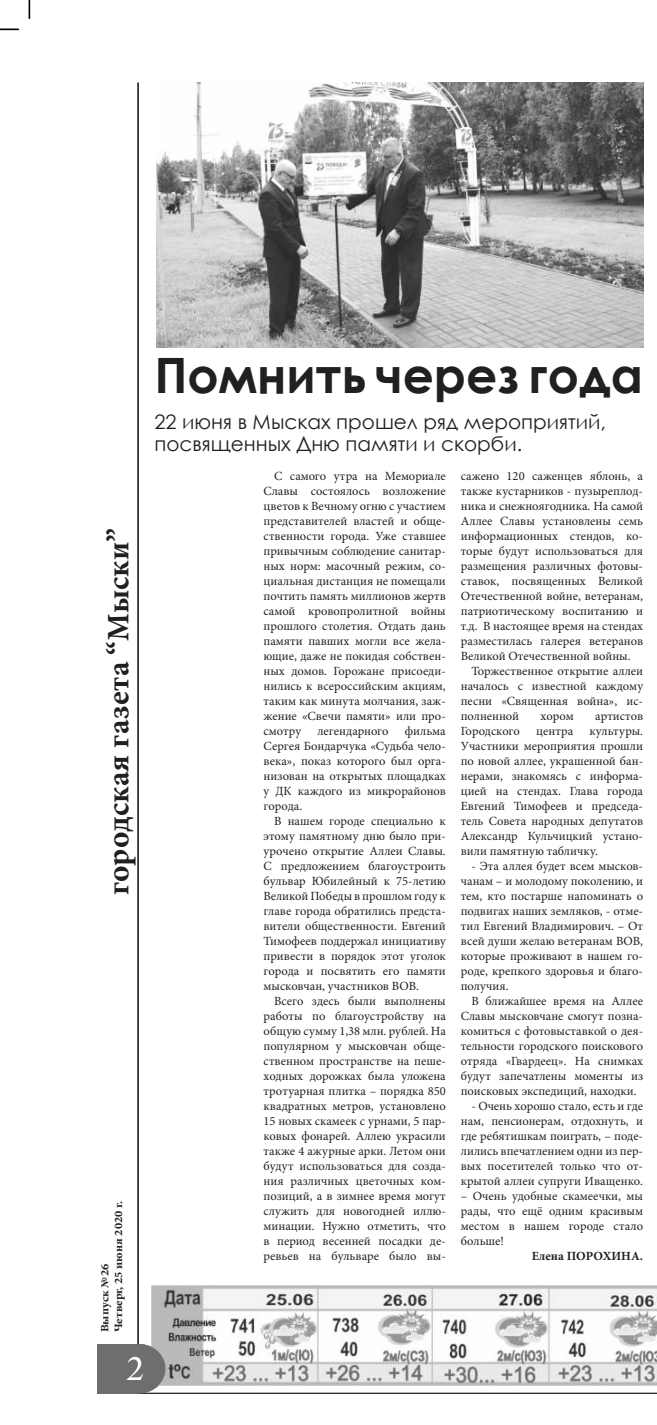
<style>
.page{position:relative;width:657px;height:1425px;background:#fff}
.page>*{position:absolute;margin:0;border:0;box-sizing:border-box;transform-origin:0 0}
.t1{font:700 48.75px "Century Gothic";color:#221f1f}
.t2{font:700 33.75px "Minion Pro";color:#fff}
.t3{font:700 31.25px "Minion Pro";color:#221f1f}
.t4{font:20px/22.5px "Century Gothic";color:#221f1f}
.t5{font:12.5px/15px "Minion Pro";color:#221f1f;text-align:justify}
.t6{font:700 12.5px "Minion Pro";color:#221f1f}
.t7{font:700 11.25px/13.5px "Minion Pro";color:#221f1f;scale:1.1 1}
</style>
<div class="page">
<hr style="left:99px;top:1393px;width:557px;height:1px;background:#221f1f">
<hr style="left:137px;top:83px;width:2px;height:1262px;background:#221f1f">
<div style="left:97px;top:1344px;width:39px;height:50px;background:#6c6e70"></div>
<img style="left:152px;top:1285px;width:504px;height:101px">
<svg style="left:136px;top:1344px;width:29px;height:49px"></svg>
<img style="left:156px;top:82px;width:486px;height:266px">
<svg style="left:0;top:29px;width:19px;height:1px"></svg>
<svg style="left:29px;top:0;width:1px;height:19px"></svg>
<h3 class="t3" style="left:106px;top:895px;width:369px;rotate:-90deg">городская газета “Мыски”</h3>
<p class="t7" style="left:99px;top:1332px;width:121px;rotate:-90deg">Выпуск №26<br>Четверг, 25 июня 2020 г.</p>
<h2 class="t2" style="left:126px;top:1353px;width:18px">2</h2>
<h1 class="t1" style="left:154px;top:338px;width:490px">Помнить через года</h1>
<h3 class="t4" style="left:154px;top:410px;width:453px">22 июня в Мысках прошел ряд мероприятий, посвященных Дню памяти и скорби.</h3>
<p class="t5" style="left:263px;top:469px;width:184px;text-indent:11px">С самого утра на Мемориале Славы состоялось возложение цветов к Вечному огню с участием представителей властей и обще&shy;ственности города. Уже ставшее привычным соблюдение санитар&shy;ных норм: масочный режим, со&shy;циальная дистанция не помещали почтить память миллионов жертв самой кровопролитной войны прошлого столетия. Отдать дань памяти павших могли все жела&shy;ющие, даже не покидая собствен&shy;ных домов. Горожане присоеди&shy;нились к всероссийским акциям, таким как минута молчания, заж&shy;жение «Свечи памяти» или про&shy;смотру</p>
<p class="t5" style="left:263px;top:724px;width:184px;text-indent:141px">фильма Сергея Бондарчука «Судьба чело&shy;века», показ которого был орга&shy;низован на открытых площадках у ДК каждого из микрорайонов города.</p>
<p class="t5" style="left:263px;top:814px;width:184px;text-indent:11px">В нашем городе специально к этому памятному дню было при&shy;урочено открытие Аллеи Славы.<br>С предложением благоустроить бульвар Юбилейный к 75-летию Великой Победы в прошлом году к главе города обратились предста&shy;вители общественности. Евгений Тимофеев поддержал инициативу привести в порядок этот уголок города и посвятить его памяти мысковчан, участников ВОВ.</p>
<p class="t5" style="left:263px;top:994px;width:184px;text-indent:11px">Всего здесь были выполнены работы по благоустройству на общую сумму 1,38 млн. рублей. На популярном у мысковчан обще&shy;ственном пространстве на пеше&shy;ходных дорожках была уложена тротуарная плитка – порядка 850 квадратных метров, установлено 15 новых скамеек с урнами, 5 пар&shy;ковых фонарей. Аллею украсили также 4 ажурные арки. Летом они будут использоваться для созда&shy;ния различных цветочных ком&shy;позиций, а в зимнее время могут служить для новогодней иллю&shy;минации. Нужно отметить, что в период весенней посадки де&shy;ревьев на бульваре было вы-</p>
<p class="t5" style="left:317px;top:724px;width:73px">легендарного</p>
<p class="t5" style="left:460px;top:469px;width:184px">сажено 120 саженцев яблонь, а</p>
<p class="t5" style="left:460px;top:484px;width:184px">также кустарников - пузыреплод-</p>
<p class="t5" style="left:460px;top:499px;width:184px">ника и снежноягодника. На самой</p>
<p class="t5" style="left:460px;top:514px;width:184px">Аллее Славы установлены семь</p>
<p class="t5" style="left:460px;top:529px;width:184px">информационных стендов, ко-</p>
<p class="t5" style="left:460px;top:544px;width:184px">торые будут использоваться для</p>
<p class="t5" style="left:460px;top:559px;width:184px">размещения различных фотовы-</p>
<p class="t5" style="left:460px;top:574px;width:184px">ставок, посвященных Великой</p>
<p class="t5" style="left:460px;top:589px;width:184px">Отечественной войне, ветеранам,</p>
<p class="t5" style="left:460px;top:604px;width:184px">патриотическому воспитанию и</p>
<p class="t5" style="left:460px;top:619px;width:184px">т.д. В настоящее время на стендах</p>
<p class="t5" style="left:460px;top:634px;width:184px">разместилась галерея ветеранов</p>
<p class="t5" style="left:460px;top:649px;width:171px">Великой Отечественной войны.</p>
<p class="t5" style="left:471px;top:664px;width:173px">Торжественное открытие аллеи</p>
<p class="t5" style="left:460px;top:679px;width:184px">началось с известной каждому</p>
<p class="t5" style="left:460px;top:694px;width:184px">песни «Священная война», ис-</p>
<p class="t5" style="left:460px;top:709px;width:60px">полненной</p>
<p class="t5" style="left:540px;top:709px;width:35px">хором</p>
<p class="t5" style="left:595px;top:709px;width:49px">артистов</p>
<p class="t5" style="left:460px;top:724px;width:61px">Городского</p>
<p class="t5" style="left:536px;top:724px;width:38px">центра</p>
<p class="t5" style="left:460px;top:724px;width:184px;text-indent:128px">культуры.<br>Участники мероприятия прошли по новой аллее, украшенной бан&shy;нерами, знакомясь с информа&shy;цией на стендах. Глава города Евгений Тимофеев и председа&shy;тель Совета народных депутатов Александр Кульчицкий устано&shy;вили памятную табличку.</p>
<p class="t5" style="left:460px;top:859px;width:184px;text-indent:11px">- Эта аллея будет всем мысков&shy;чанам – и молодому поколению, и тем, кто постарше напоминать о подвигах наших земляков, - отме&shy;тил Евгений Владимирович. – От всей души желаю ветеранам ВОВ, которые проживают в нашем го&shy;роде, крепкого здоровья и благо&shy;получия.</p>
<p class="t5" style="left:460px;top:994px;width:184px;text-indent:11px">В ближайшее время на Аллее Славы мысковчане смогут позна&shy;комиться с фотовыставкой о дея&shy;тельности городского поискового отряда «Гвардеец». На снимках будут запечатлены моменты из поисковых экспедиций, находки.</p>
<p class="t5" style="left:460px;top:1099px;width:184px;text-indent:11px">- Очень хорошо стало, есть и где нам, пенсионерам, отдохнуть, и где ребятишкам поиграть, – поде&shy;лились впечатлением одни из пер&shy;вых посетителей только что от&shy;крытой аллеи супруги Иващенко.</p>
<p class="t5" style="left:460px;top:1189px;width:184px">– Очень удобные скамеечки, мы рады, что ещё одним красивым местом в нашем городе стало больше!</p>
<p class="t6" style="left:531px;top:1251px;width:113px">Елена ПОРОХИНА.</p>
</div>
